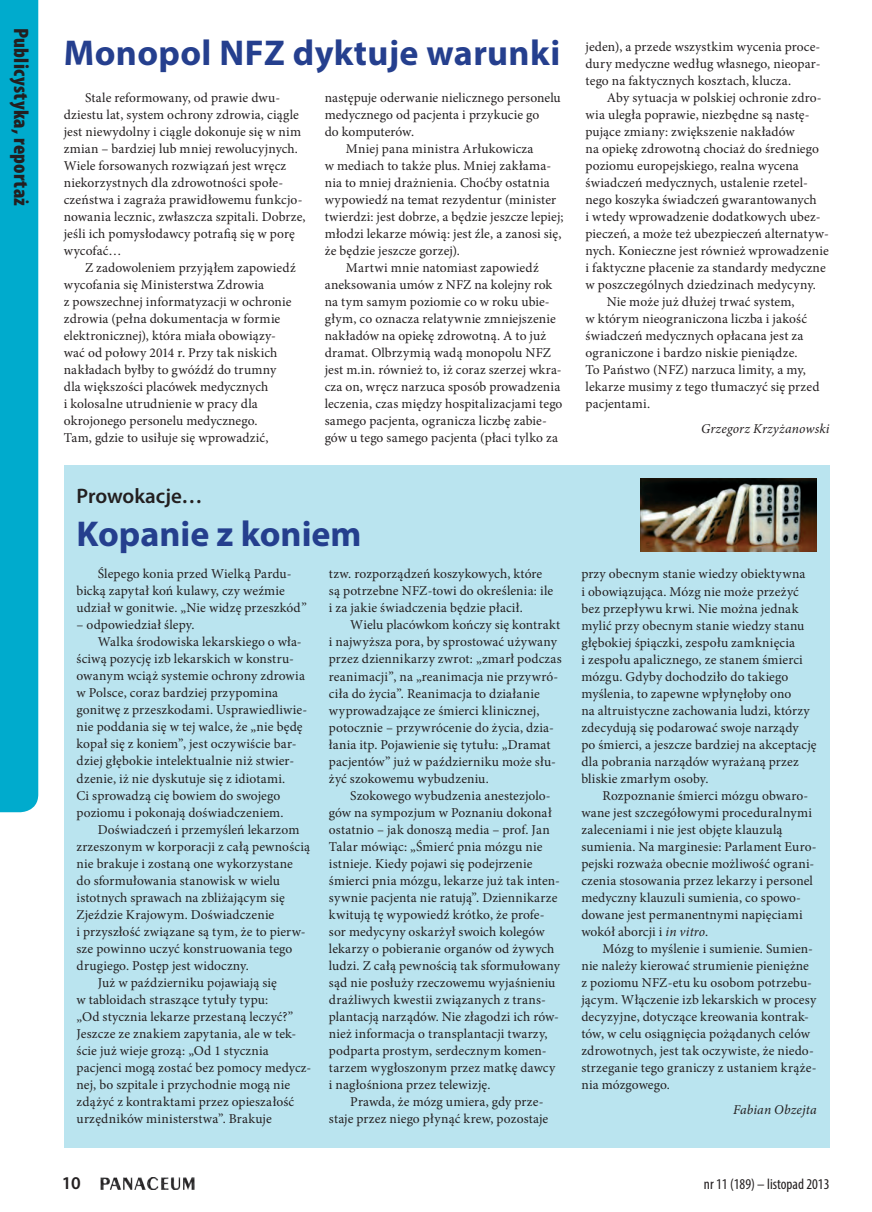
<style>
.page{position:relative;width:872px;height:1212px;background:#fff}
.page>*{position:absolute;margin:0;border:0;box-sizing:border-box;transform-origin:0 0}
.P_Tytuł_mały_24{font:700 36px "Myriad Pro";letter-spacing:.01em;color:#253f8e}
.t1{font:900 condensed 21px "Myriad Pro";letter-spacing:.015em;color:#231f20}
.P_Nadtytuł{font:600 21px "Myriad Pro";color:#231f20}
.t2{font:600 18px "Myriad Pro";color:#231f20}
.t3{font:condensed 15px "Myriad Pro";color:#231f20}
.P_Tekst{font:13.5px/17px "Minion Pro";letter-spacing:.01em;color:#231f20}
.P_Podpis_autora{font:italic 13.5px "Minion Pro";letter-spacing:.01em;color:#231f20}
.s1{font-style:italic}
</style>
<div class="page">
<img style="left:100px;top:1177px;width:95px;height:12px">
<div style="left:0;top:0;width:38px;height:812px;background:#00abcd"></div>
<div style="left:64px;top:466px;width:765px;height:682px;background:#bae4ef"></div>
<img style="left:640px;top:479px;width:176px;height:72px">
<h2 class="t1" style="left:34px;top:28px;width:180px;rotate:90deg">Publicystyka, reportaż</h2>
<p class="P_Tytuł_mały_24" style="left:64px;top:30px;width:498px">Monopol NFZ dyktuje warunki</p>
<p class="P_Tekst" style="left:64px;top:89px;width:243px;text-indent:21px">Stale reformowany, od prawie dwu&shy;dziestu lat, system ochrony zdrowia, ciągle jest niewydolny i ciągle dokonuje się w nim zmian – bardziej lub mniej rewolucyjnych.<br>Wiele forsowanych rozwiązań jest wręcz niekorzystnych dla zdrowotności społe&shy;czeństwa i zagraża prawidłowemu funkcjo&shy;nowania lecznic, zwłaszcza szpitali. Dobrze, jeśli ich pomysłodawcy potrafią się w porę wycofać…</p>
<p class="P_Tekst" style="left:64px;top:259px;width:233px;text-indent:21px">Z zadowoleniem przyjąłem zapowiedź wycofania się Ministerstwa Zdrowia<br>z powszechnej informatyzacji w ochronie zdrowia (pełna dokumentacja w formie elektronicznej), która miała obowiązy&shy;wać od połowy 2014 r. Przy tak niskich nakładach byłby to gwóźdź do trumny dla większości placówek medycznych<br>i kolosalne utrudnienie w pracy dla okrojonego personelu medycznego.<br>Tam, gdzie to usiłuje się wprowadzić,</p>
<p class="P_Tekst" style="left:325px;top:89px;width:238px">następuje oderwanie nielicznego personelu medycznego od pacjenta i przykucie go<br>do komputerów.</p>
<p class="P_Tekst" style="left:325px;top:140px;width:240px;text-indent:21px">Mniej pana ministra Arłukowicza<br>w mediach to także plus. Mniej zakłama&shy;nia to mniej drażnienia. Choćby ostatnia wypowiedź na temat rezydentur (minister twierdzi: jest dobrze, a będzie jeszcze lepiej; młodzi lekarze mówią: jest źle, a zanosi się, że będzie jeszcze gorzej).</p>
<p class="P_Tekst" style="left:325px;top:259px;width:239px;text-indent:21px">Martwi mnie natomiast zapowiedź aneksowania umów z NFZ na kolejny rok na tym samym poziomie co w roku ubie&shy;głym, co oznacza relatywnie zmniejszenie nakładów na opiekę zdrowotną. A to już dramat. Olbrzymią wadą monopolu NFZ jest m.in. również to, iż coraz szerzej wkra&shy;cza on, wręcz narzuca sposób prowadzenia leczenia, czas między hospitalizacjami tego samego pacjenta, ogranicza liczbę zabie&shy;gów u tego samego pacjenta (płaci tylko za</p>
<p class="P_Nadtytuł" style="left:77px;top:483px;width:127px">Prowokacje…</p>
<p class="P_Tytuł_mały_24" style="left:77px;top:511px;width:286px">Kopanie z koniem</p>
<p class="P_Tekst" style="left:77px;top:566px;width:232px;text-indent:21px">Ślepego konia przed Wielką Pardu&shy;bicką zapytał koń kulawy, czy weźmie udział w gonitwie. „Nie widzę przeszkód”</p>
<p class="P_Tekst" style="left:77px;top:617px;width:119px">– odpowiedział ślepy.</p>
<p class="P_Tekst" style="left:77px;top:634px;width:232px;text-indent:21px">Walka środowiska lekarskiego o wła&shy;ściwą pozycję izb lekarskich w konstru&shy;owanym wciąż systemie ochrony zdrowia w Polsce, coraz bardziej przypomina gonitwę z przeszkodami. Usprawiedliwie&shy;nie poddania się w tej walce, że „nie będę kopał się z koniem”, jest oczywiście bar&shy;dziej głębokie intelektualnie niż stwier&shy;dzenie, iż nie dyskutuje się z idiotami.<br>Ci sprowadzą cię bowiem do swojego poziomu i pokonają doświadczeniem.</p>
<p class="P_Tekst" style="left:77px;top:821px;width:235px;text-indent:21px">Doświadczeń i przemyśleń lekarzom zrzeszonym w korporacji z całą pewnością nie brakuje i zostaną one wykorzystane do sformułowania stanowisk w wielu istotnych sprawach na zbliżającym się Zjeździe Krajowym. Doświadczenie<br>i przyszłość związane są tym, że to pierw&shy;sze powinno uczyć konstruowania tego drugiego. Postęp jest widoczny.</p>
<p class="P_Tekst" style="left:77px;top:974px;width:236px;text-indent:21px">Już w październiku pojawiają się<br>w tabloidach straszące tytuły typu:<br>„Od stycznia lekarze przestaną leczyć?” Jeszcze ze znakiem zapytania, ale w tek&shy;ście już wieje grozą: „Od 1 stycznia pacjenci mogą zostać bez pomocy medycz&shy;nej, bo szpitale i przychodnie mogą nie zdążyć z kontraktami przez opieszałość urzędników ministerstwa”. Brakuje</p>
<p class="P_Tekst" style="left:329px;top:566px;width:226px">tzw. rozporządzeń koszykowych, które są potrzebne NFZ-towi do określenia: ile i za jakie świadczenia będzie płacił.</p>
<p class="P_Tekst" style="left:329px;top:617px;width:234px;text-indent:21px">Wielu placówkom kończy się kontrakt i najwyższa pora, by sprostować używany przez dziennikarzy zwrot: „zmarł podczas reanimacji”, na „reanimacja nie przywró&shy;ciła do życia”. Reanimacja to działanie wyprowadzające ze śmierci klinicznej, potocznie – przywrócenie do życia, dzia&shy;łania itp. Pojawienie się tytułu: „Dramat pacjentów” już w październiku może słu&shy;żyć szokowemu wybudzeniu.</p>
<p class="P_Tekst" style="left:329px;top:787px;width:233px;text-indent:21px">Szokowego wybudzenia anestezjolo&shy;gów na sympozjum w Poznaniu dokonał ostatnio – jak donoszą media – prof. Jan Talar mówiąc: „Śmierć pnia mózgu nie istnieje. Kiedy pojawi się podejrzenie śmierci pnia mózgu, lekarze już tak inten&shy;sywnie pacjenta nie ratują”. Dziennikarze kwitują tę wypowiedź krótko, że profe&shy;sor medycyny oskarżył swoich kolegów lekarzy o pobieranie organów od żywych ludzi. Z całą pewnością tak sformułowany sąd nie posłuży rzeczowemu wyjaśnieniu drażliwych kwestii związanych z trans&shy;plantacją narządów. Nie złagodzi ich rów&shy;nież informacja o transplantacji twarzy, podparta prostym, serdecznym komen&shy;tarzem wygłoszonym przez matkę dawcy i nagłośniona przez telewizję.</p>
<p class="P_Tekst" style="left:329px;top:1093px;width:221px;text-indent:21px">Prawda, że mózg umiera, gdy prze&shy;staje przez niego płynąć krew, pozostaje</p>
<p class="P_Tekst" style="left:585px;top:38px;width:236px;text-align:justify">jeden), a przede wszystkim wycenia proce&shy;dury medyczne według własnego, nieopar&shy;tego na faktycznych kosztach, klucza.</p>
<p class="P_Tekst" style="left:585px;top:89px;width:245px;text-indent:21px">Aby sytuacja w polskiej ochronie zdro&shy;wia uległa poprawie, niezbędne są nastę&shy;pujące zmiany: zwiększenie nakładów<br>na opiekę zdrowotną chociaż do średniego poziomu europejskiego, realna wycena świadczeń medycznych, ustalenie rzetel&shy;nego koszyka świadczeń gwarantowanych<br>i wtedy wprowadzenie dodatkowych ubez&shy;pieczeń, a może też ubezpieczeń alternatyw&shy;nych. Konieczne jest również wprowadzenie i faktyczne płacenie za standardy medyczne w poszczególnych dziedzinach medycyny.</p>
<p class="P_Tekst" style="left:585px;top:294px;width:235px;text-indent:21px">Nie może już dłużej trwać system,<br>w którym nieograniczona liczba i jakość świadczeń medycznych opłacana jest za ograniczone i bardzo niskie pieniądze.<br>To Państwo (NFZ) narzuca limity, a my, lekarze musimy z tego tłumaczyć się przed pacjentami.</p>
<p class="P_Podpis_autora" style="left:701px;top:419px;width:130px">Grzegorz Krzyżanowski</p>
<p class="P_Tekst" style="left:581px;top:566px;width:237px">przy obecnym stanie wiedzy obiektywna<br>i obowiązująca. Mózg nie może przeżyć bez przepływu krwi. Nie można jednak mylić przy obecnym stanie wiedzy stanu głębokiej śpiączki, zespołu zamknięcia<br>i zespołu apalicznego, ze stanem śmierci mózgu. Gdyby dochodziło do takiego myślenia, to zapewne wpłynęłoby ono<br>na altruistyczne zachowania ludzi, którzy zdecydują się podarować swoje narządy<br>po śmierci, a jeszcze bardziej na akceptację dla pobrania narządów wyrażaną przez bliskie zmarłym osoby.</p>
<p class="P_Tekst" style="left:581px;top:787px;width:237px;text-indent:21px">Rozpoznanie śmierci mózgu obwaro&shy;wane jest szczegółowymi proceduralnymi zaleceniami i nie jest objęte klauzulą sumienia. Na marginesie: Parlament Euro&shy;pejski rozważa obecnie możliwość ograni&shy;czenia stosowania przez lekarzy i personel medyczny klauzuli sumienia, co spowo&shy;dowane jest permanentnymi napięciami wokół aborcji i <span class="s1">in vitro</span>.</p>
<p class="P_Tekst" style="left:581px;top:940px;width:237px;text-indent:21px">Mózg to myślenie i sumienie. Sumien&shy;nie należy kierować strumienie pieniężne z poziomu NFZ-etu ku osobom potrzebu&shy;jącym. Włączenie izb lekarskich w procesy decyzyjne, dotyczące kreowania kontrak&shy;tów, w celu osiągnięcia pożądanych celów zdrowotnych, jest tak oczywiste, że niedo&shy;strzeganie tego graniczy z ustaniem krąże&shy;nia mózgowego.</p>
<p class="P_Podpis_autora" style="left:733px;top:1100px;width:85px">Fabian Obzejta</p>
<h3 class="t2" style="left:62px;top:1172px;width:21px">10</h3>
<p class="t3" style="left:704px;top:1175px;width:127px">nr 11 (189) – listopad 2013</p>
</div>
